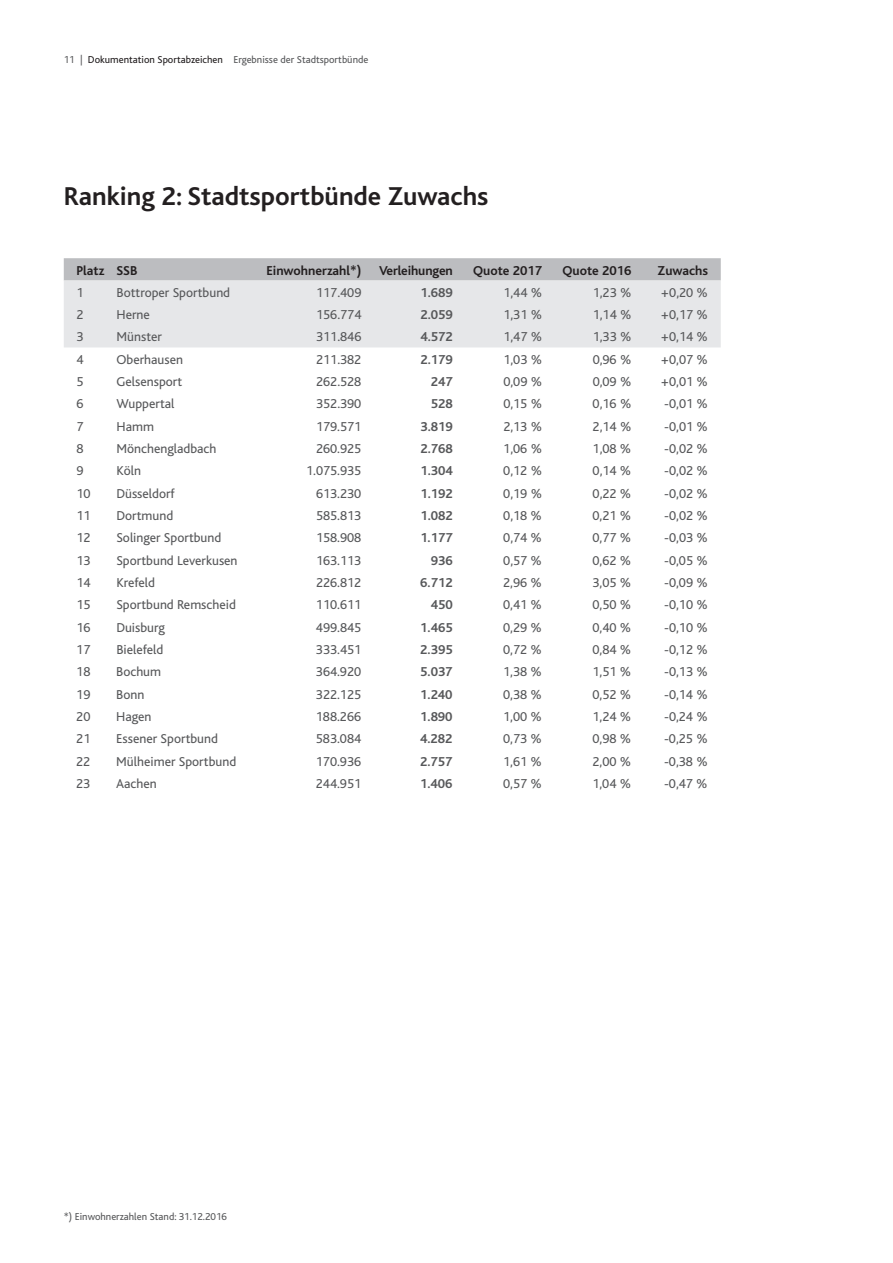
<style>
.page{position:relative;width:893px;height:1263px;background:#fff}
.page>*{position:absolute;margin:0;border:0;box-sizing:border-box;transform-origin:0 0}
.t1{font:700 27px "Bliss";color:#231f20}
.t2{font:13.5px "Bliss";color:#57585a}
.t3{font:700 13.5px "Bliss";color:#57585a}
.t4{font:700 13.5px "Bliss";color:#231f20}
.t5{font:10.5px "Bliss";color:#57585a}
.s1{color:#231f20}
</style>
<div class="page">
<svg style="left:64px;top:258px;width:657px;height:89px;background:#dbdcde"></svg>
<p class="t5" style="left:64px;top:54px;width:306px">11 | <span class="s1">Dokumentation Sportabzeichen</span> Ergebnisse der Stadtsportbünde</p>
<h1 class="t1" style="left:64px;top:182px;width:426px">Ranking 2: Stadtsportbünde Zuwachs</h1>
<p class="t4" style="left:77px;top:263px;width:62px">Platz SSB</p>
<p class="t4" style="left:266px;top:263px;width:97px">Einwohnerzahl*)</p>
<p class="t4" style="left:379px;top:263px;width:75px">Verleihungen</p>
<p class="t4" style="left:473px;top:263px;width:70px">Quote 2017</p>
<p class="t4" style="left:562px;top:263px;width:70px">Quote 2016</p>
<p class="t4" style="left:658px;top:263px;width:52px">Zuwachs</p>
<p class="t2" style="left:77px;top:285px;width:9px">1</p>
<p class="t2" style="left:117px;top:285px;width:115px">Bottroper Sportbund</p>
<p class="t2" style="left:316px;top:285px;width:47px">117.409</p>
<p class="t3" style="left:420px;top:285px;width:34px">1.689</p>
<p class="t2" style="left:503px;top:285px;width:40px">1,44 %</p>
<p class="t2" style="left:593px;top:285px;width:40px">1,23 %</p>
<p class="t2" style="left:661px;top:285px;width:49px">+0,20 %</p>
<p class="t2" style="left:77px;top:308px;width:9px">2</p>
<p class="t2" style="left:117px;top:308px;width:35px">Herne</p>
<p class="t2" style="left:316px;top:308px;width:47px">156.774</p>
<p class="t3" style="left:420px;top:308px;width:34px">2.059</p>
<p class="t2" style="left:503px;top:308px;width:40px">1,31 %</p>
<p class="t2" style="left:593px;top:308px;width:40px">1,14 %</p>
<p class="t2" style="left:661px;top:308px;width:49px">+0,17 %</p>
<p class="t2" style="left:77px;top:330px;width:9px">3</p>
<p class="t2" style="left:117px;top:330px;width:47px">Münster</p>
<p class="t2" style="left:316px;top:330px;width:47px">311.846</p>
<p class="t3" style="left:420px;top:330px;width:34px">4.572</p>
<p class="t2" style="left:503px;top:330px;width:40px">1,47 %</p>
<p class="t2" style="left:593px;top:330px;width:40px">1,33 %</p>
<p class="t2" style="left:661px;top:330px;width:49px">+0,14 %</p>
<p class="t2" style="left:76px;top:352px;width:9px">4</p>
<p class="t2" style="left:117px;top:352px;width:68px">Oberhausen</p>
<p class="t2" style="left:316px;top:352px;width:47px">211.382</p>
<p class="t3" style="left:420px;top:352px;width:34px">2.179</p>
<p class="t2" style="left:503px;top:352px;width:40px">1,03 %</p>
<p class="t2" style="left:593px;top:352px;width:40px">0,96 %</p>
<p class="t2" style="left:661px;top:352px;width:49px">+0,07 %</p>
<p class="t2" style="left:76px;top:375px;width:9px">5</p>
<p class="t2" style="left:116px;top:375px;width:67px">Gelsensport</p>
<p class="t2" style="left:316px;top:375px;width:47px">262.528</p>
<p class="t3" style="left:431px;top:375px;width:23px">247</p>
<p class="t2" style="left:503px;top:375px;width:40px">0,09 %</p>
<p class="t2" style="left:593px;top:375px;width:40px">0,09 %</p>
<p class="t2" style="left:661px;top:375px;width:49px">+0,01 %</p>
<p class="t2" style="left:76px;top:397px;width:9px">6</p>
<p class="t2" style="left:116px;top:397px;width:59px">Wuppertal</p>
<p class="t2" style="left:316px;top:397px;width:47px">352.390</p>
<p class="t3" style="left:431px;top:397px;width:23px">528</p>
<p class="t2" style="left:503px;top:397px;width:40px">0,15 %</p>
<p class="t2" style="left:593px;top:397px;width:40px">0,16 %</p>
<p class="t2" style="left:664px;top:397px;width:45px">-0,01 %</p>
<p class="t2" style="left:76px;top:419px;width:9px">7</p>
<p class="t2" style="left:116px;top:419px;width:39px">Hamm</p>
<p class="t2" style="left:316px;top:419px;width:47px">179.571</p>
<p class="t3" style="left:420px;top:419px;width:34px">3.819</p>
<p class="t2" style="left:503px;top:419px;width:40px">2,13 %</p>
<p class="t2" style="left:593px;top:419px;width:40px">2,14 %</p>
<p class="t2" style="left:664px;top:419px;width:45px">-0,01 %</p>
<p class="t2" style="left:76px;top:442px;width:9px">8</p>
<p class="t2" style="left:116px;top:442px;width:101px">Mönchengladbach</p>
<p class="t2" style="left:316px;top:442px;width:47px">260.925</p>
<p class="t3" style="left:420px;top:442px;width:34px">2.768</p>
<p class="t2" style="left:503px;top:442px;width:40px">1,06 %</p>
<p class="t2" style="left:593px;top:442px;width:40px">1,08 %</p>
<p class="t2" style="left:664px;top:442px;width:45px">-0,02 %</p>
<p class="t2" style="left:76px;top:464px;width:9px">9</p>
<p class="t2" style="left:116px;top:464px;width:26px">Köln</p>
<p class="t2" style="left:306px;top:464px;width:57px">1.075.935</p>
<p class="t3" style="left:420px;top:464px;width:34px">1.304</p>
<p class="t2" style="left:503px;top:464px;width:40px">0,12 %</p>
<p class="t2" style="left:593px;top:464px;width:40px">0,14 %</p>
<p class="t2" style="left:664px;top:464px;width:45px">-0,02 %</p>
<p class="t2" style="left:76px;top:486px;width:16px">10</p>
<p class="t2" style="left:116px;top:486px;width:60px">Düsseldorf</p>
<p class="t2" style="left:316px;top:486px;width:47px">613.230</p>
<p class="t3" style="left:420px;top:486px;width:34px">1.192</p>
<p class="t2" style="left:503px;top:486px;width:40px">0,19 %</p>
<p class="t2" style="left:593px;top:486px;width:40px">0,22 %</p>
<p class="t2" style="left:664px;top:486px;width:45px">-0,02 %</p>
<p class="t2" style="left:76px;top:508px;width:16px">11</p>
<p class="t2" style="left:116px;top:508px;width:58px">Dortmund</p>
<p class="t2" style="left:316px;top:508px;width:47px">585.813</p>
<p class="t3" style="left:420px;top:509px;width:34px">1.082</p>
<p class="t2" style="left:503px;top:508px;width:40px">0,18 %</p>
<p class="t2" style="left:593px;top:508px;width:40px">0,21 %</p>
<p class="t2" style="left:664px;top:508px;width:45px">-0,02 %</p>
<p class="t2" style="left:76px;top:531px;width:16px">12</p>
<p class="t2" style="left:116px;top:531px;width:107px">Solinger Sportbund</p>
<p class="t2" style="left:316px;top:531px;width:47px">158.908</p>
<p class="t3" style="left:420px;top:531px;width:34px">1.177</p>
<p class="t2" style="left:503px;top:531px;width:40px">0,74 %</p>
<p class="t2" style="left:593px;top:531px;width:40px">0,77 %</p>
<p class="t2" style="left:664px;top:531px;width:45px">-0,03 %</p>
<p class="t2" style="left:76px;top:553px;width:16px">13</p>
<p class="t2" style="left:116px;top:553px;width:123px">Sportbund Leverkusen</p>
<p class="t2" style="left:316px;top:553px;width:47px">163.113</p>
<p class="t3" style="left:431px;top:553px;width:23px">936</p>
<p class="t2" style="left:503px;top:553px;width:40px">0,57 %</p>
<p class="t2" style="left:593px;top:553px;width:40px">0,62 %</p>
<p class="t2" style="left:664px;top:553px;width:45px">-0,05 %</p>
<p class="t2" style="left:76px;top:575px;width:16px">14</p>
<p class="t2" style="left:116px;top:575px;width:40px">Krefeld</p>
<p class="t2" style="left:316px;top:575px;width:47px">226.812</p>
<p class="t3" style="left:420px;top:575px;width:34px">6.712</p>
<p class="t2" style="left:503px;top:575px;width:40px">2,96 %</p>
<p class="t2" style="left:592px;top:575px;width:40px">3,05 %</p>
<p class="t2" style="left:664px;top:575px;width:45px">-0,09 %</p>
<p class="t2" style="left:76px;top:598px;width:16px">15</p>
<p class="t2" style="left:116px;top:598px;width:121px">Sportbund Remscheid</p>
<p class="t2" style="left:316px;top:598px;width:47px">110.611</p>
<p class="t3" style="left:431px;top:598px;width:23px">450</p>
<p class="t2" style="left:503px;top:598px;width:40px">0,41 %</p>
<p class="t2" style="left:592px;top:598px;width:40px">0,50 %</p>
<p class="t2" style="left:664px;top:598px;width:45px">-0,10 %</p>
<p class="t2" style="left:76px;top:620px;width:16px">16</p>
<p class="t2" style="left:116px;top:620px;width:50px">Duisburg</p>
<p class="t2" style="left:316px;top:620px;width:47px">499.845</p>
<p class="t3" style="left:420px;top:620px;width:34px">1.465</p>
<p class="t2" style="left:503px;top:620px;width:40px">0,29 %</p>
<p class="t2" style="left:592px;top:620px;width:40px">0,40 %</p>
<p class="t2" style="left:664px;top:620px;width:45px">-0,10 %</p>
<p class="t2" style="left:76px;top:642px;width:16px">17</p>
<p class="t2" style="left:116px;top:642px;width:49px">Bielefeld</p>
<p class="t2" style="left:316px;top:642px;width:47px">333.451</p>
<p class="t3" style="left:420px;top:642px;width:34px">2.395</p>
<p class="t2" style="left:503px;top:642px;width:40px">0,72 %</p>
<p class="t2" style="left:592px;top:642px;width:40px">0,84 %</p>
<p class="t2" style="left:664px;top:642px;width:45px">-0,12 %</p>
<p class="t2" style="left:76px;top:665px;width:16px">18</p>
<p class="t2" style="left:116px;top:665px;width:46px">Bochum</p>
<p class="t2" style="left:316px;top:665px;width:47px">364.920</p>
<p class="t3" style="left:420px;top:665px;width:34px">5.037</p>
<p class="t2" style="left:503px;top:665px;width:40px">1,38 %</p>
<p class="t2" style="left:592px;top:665px;width:40px">1,51 %</p>
<p class="t2" style="left:664px;top:665px;width:45px">-0,13 %</p>
<p class="t2" style="left:76px;top:687px;width:16px">19</p>
<p class="t2" style="left:116px;top:687px;width:30px">Bonn</p>
<p class="t2" style="left:316px;top:687px;width:47px">322.125</p>
<p class="t3" style="left:420px;top:687px;width:34px">1.240</p>
<p class="t2" style="left:503px;top:687px;width:40px">0,38 %</p>
<p class="t2" style="left:592px;top:687px;width:40px">0,52 %</p>
<p class="t2" style="left:664px;top:687px;width:45px">-0,14 %</p>
<p class="t2" style="left:76px;top:709px;width:16px">20</p>
<p class="t2" style="left:116px;top:709px;width:37px">Hagen</p>
<p class="t2" style="left:316px;top:709px;width:47px">188.266</p>
<p class="t3" style="left:420px;top:709px;width:34px">1.890</p>
<p class="t2" style="left:503px;top:709px;width:40px">1,00 %</p>
<p class="t2" style="left:592px;top:709px;width:40px">1,24 %</p>
<p class="t2" style="left:664px;top:709px;width:45px">-0,24 %</p>
<p class="t2" style="left:76px;top:732px;width:16px">21</p>
<p class="t2" style="left:116px;top:732px;width:103px">Essener Sportbund</p>
<p class="t2" style="left:316px;top:732px;width:47px">583.084</p>
<p class="t3" style="left:420px;top:732px;width:34px">4.282</p>
<p class="t2" style="left:503px;top:732px;width:40px">0,73 %</p>
<p class="t2" style="left:592px;top:732px;width:40px">0,98 %</p>
<p class="t2" style="left:664px;top:732px;width:45px">-0,25 %</p>
<p class="t2" style="left:76px;top:754px;width:16px">22</p>
<p class="t2" style="left:116px;top:754px;width:122px">Mülheimer Sportbund</p>
<p class="t2" style="left:316px;top:754px;width:47px">170.936</p>
<p class="t3" style="left:420px;top:754px;width:34px">2.757</p>
<p class="t2" style="left:503px;top:754px;width:40px">1,61 %</p>
<p class="t2" style="left:592px;top:754px;width:40px">2,00 %</p>
<p class="t2" style="left:664px;top:754px;width:45px">-0,38 %</p>
<p class="t2" style="left:76px;top:776px;width:16px">23</p>
<p class="t2" style="left:116px;top:776px;width:42px">Aachen</p>
<p class="t2" style="left:316px;top:776px;width:47px">244.951</p>
<p class="t3" style="left:420px;top:776px;width:34px">1.406</p>
<p class="t2" style="left:503px;top:776px;width:40px">0,57 %</p>
<p class="t2" style="left:592px;top:776px;width:40px">1,04 %</p>
<p class="t2" style="left:664px;top:776px;width:45px">-0,47 %</p>
<p class="t5" style="left:64px;top:1211px;width:165px">*) Einwohnerzahlen Stand: 31.12.2016</p>
</div>
